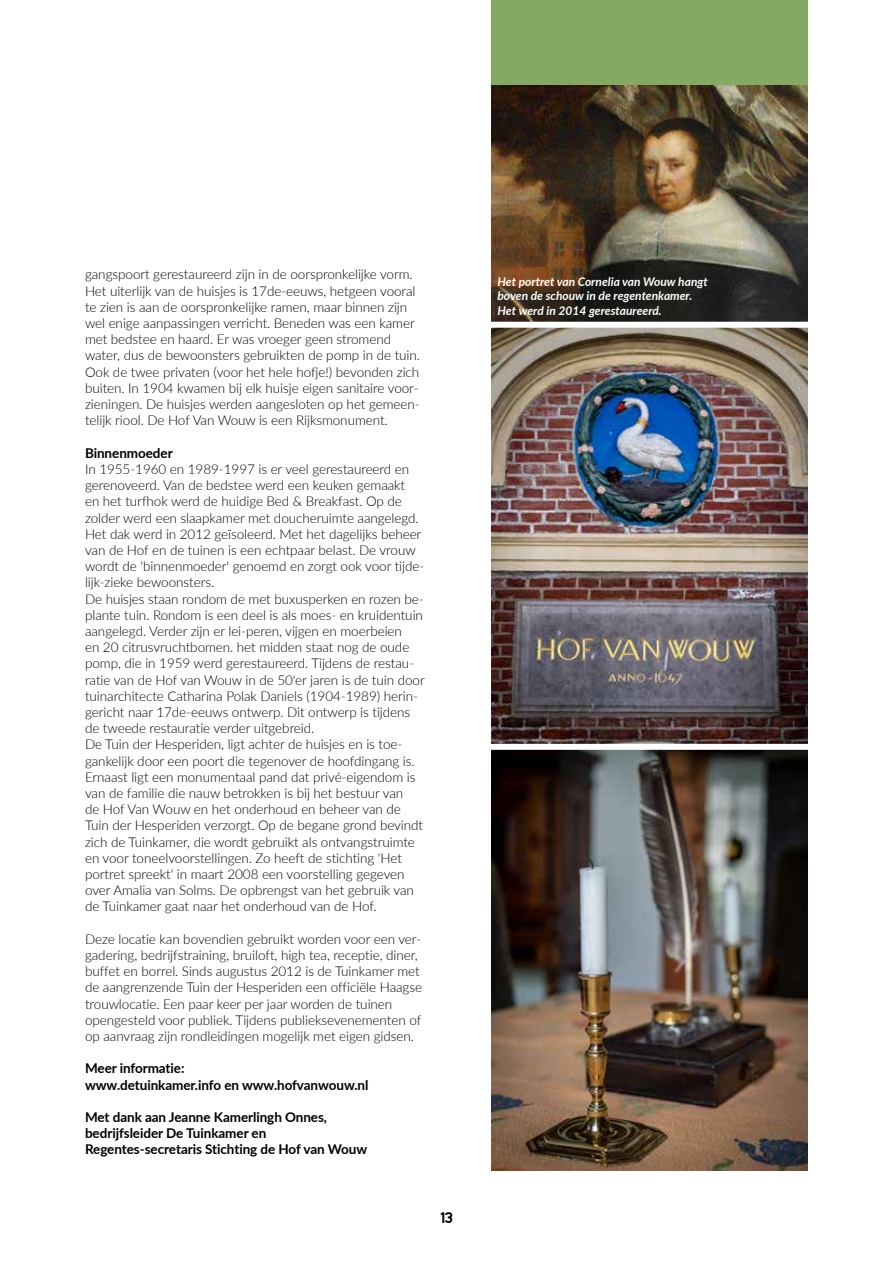
<style>
.page{position:relative;width:893px;height:1263px;background:#fff}
.page>*{position:absolute;margin:0;border:0;box-sizing:border-box;transform-origin:0 0}
.t1{font:700 15px "Identikal Sans";color:#000}
.t2{font:300 13.5px/16.2px "Lato";letter-spacing:-.005em;color:#000}
.t3{font:700 13.5px/16.2px "Lato";letter-spacing:-.005em;color:#000}
.t4{font:italic 700 12px/14.4px "Lato";color:#fff}
</style>
<div class="page">
<div style="left:491px;top:0;width:317px;height:85px;background:#84a963"></div>
<img style="left:491px;top:85px;width:317px;height:1085px">
<div style="left:480px;top:744px;width:354px;height:6px;background:#fff"></div>
<div style="left:480px;top:322px;width:354px;height:6px;background:#fff"></div>
<p class="t2" style="left:85px;top:266px;width:336px">gangspoort gerestaureerd zijn in de oorspronkelijke vorm.<br>Het uiterlijk van de huisjes is 17de-eeuws, hetgeen vooral te zien is aan de oorspronkelijke ramen, maar binnen zijn wel enige aanpassingen verricht. Beneden was een kamer met bedstee en haard. Er was vroeger geen stromend water, dus de bewoonsters gebruikten de pomp in de tuin.<br>Ook de twee privaten (voor het hele hofje!) bevonden zich buiten. In 1904 kwamen bij elk huisje eigen sanitaire voor&shy;zieningen. De huisjes werden aangesloten op het gemeen&shy;telijk riool. De Hof Van Wouw is een Rijksmonument.</p>
<p class="t3" style="left:85px;top:444px;width:89px">Binnenmoeder</p>
<p class="t2" style="left:85px;top:460px;width:341px">In 1955-1960 en 1989-1997 is er veel gerestaureerd en gerenoveerd. Van de bedstee werd een keuken gemaakt<br>en het turfhok werd de huidige Bed &amp; Breakfast. Op de zolder werd een slaapkamer met doucheruimte aangelegd.<br>Het dak werd in 2012 geïsoleerd. Met het dagelijks beheer van de Hof en de tuinen is een echtpaar belast. De vrouw wordt de 'binnenmoeder' genoemd en zorgt ook voor tijde&shy;lijk-zieke bewoonsters.<br>De huisjes staan rondom de met buxusperken en rozen be&shy;plante tuin. Rondom is een deel is als moes- en kruidentuin aangelegd. Verder zijn er lei-peren, vijgen en moerbeien<br>en 20 citrusvruchtbomen. het midden staat nog de oude pomp, die in 1959 werd gerestaureerd. Tijdens de restau&shy;ratie van de Hof van Wouw in de 50'er jaren is de tuin door tuinarchitecte Catharina Polak Daniels (1904-1989) herin&shy;gericht naar 17de-eeuws ontwerp. Dit ontwerp is tijdens de tweede restauratie verder uitgebreid.<br>De Tuin der Hesperiden, ligt achter de huisjes en is toe&shy;gankelijk door een poort die tegenover de hoofdingang is.<br>Ernaast ligt een monumentaal pand dat privé-eigendom is van de familie die nauw betrokken is bij het bestuur van<br>de Hof Van Wouw en het onderhoud en beheer van de Tuin der Hesperiden verzorgt. Op de begane grond bevindt zich de Tuinkamer, die wordt gebruikt als ontvangstruimte en voor toneelvoorstellingen. Zo heeft de stichting 'Het portret spreekt' in maart 2008 een voorstelling gegeven over Amalia van Solms. De opbrengst van het gebruik van de Tuinkamer gaat naar het onderhoud van de Hof.</p>
<p class="t2" style="left:85px;top:930px;width:339px">Deze locatie kan bovendien gebruikt worden voor een ver&shy;gadering, bedrijfstraining, bruiloft, high tea, receptie, diner, buffet en borrel. Sinds augustus 2012 is de Tuinkamer met de aangrenzende Tuin der Hesperiden een officiële Haagse trouwlocatie. Een paar keer per jaar worden de tuinen opengesteld voor publiek. Tijdens publieksevenementen of op aanvraag zijn rondleidingen mogelijk met eigen gidsen.</p>
<p class="t3" style="left:85px;top:1060px;width:285px">Meer informatie:<br>www.detuinkamer.info en www.hofvanwouw.nl</p>
<p class="t3" style="left:85px;top:1108px;width:284px">Met dank aan Jeanne Kamerlingh Onnes, bedrijfsleider De Tuinkamer en<br>Regentes-secretaris Stichting de Hof van Wouw</p>
<p class="t1" style="left:440px;top:1209px;width:14px">13</p>
<p class="t4" style="left:497px;top:274px;width:212px">Het portret van Cornelia van Wouw hangt boven de schouw in de regentenkamer.<br>Het werd in 2014 gerestaureerd.</p>
</div>
